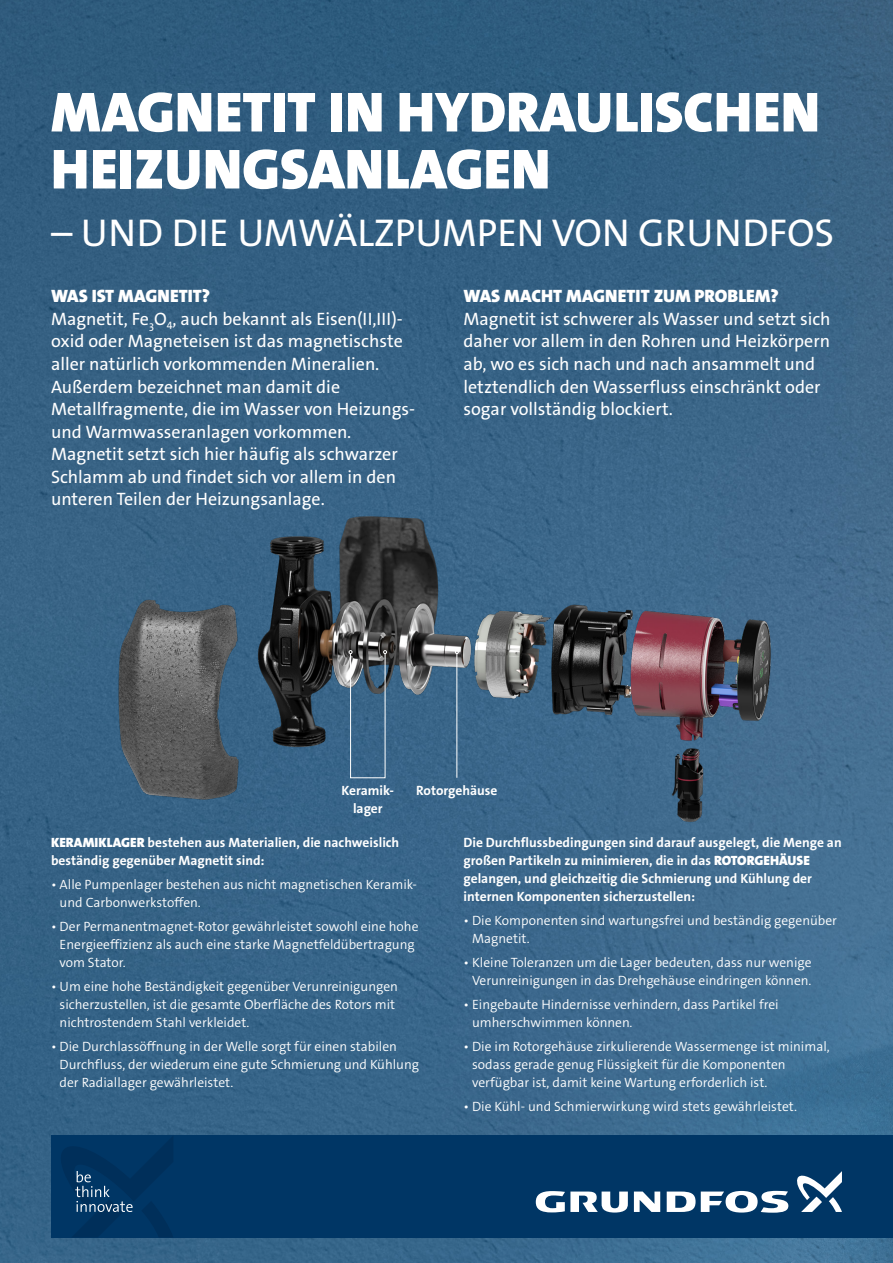
<style>
.page{position:relative;width:893px;height:1263px;background:#fff}
.page>*{position:absolute;margin:0;border:0;box-sizing:border-box;transform-origin:0 0}
.t1{font:57px/57px "Grundfos The Sans V2 OT 9 BL";color:#fff}
.t2{font:39px "Grundfos The Sans V2 OT 5 R";color:#fff}
.t3{font:18px/22.5px "Grundfos The Sans V2 OT 5 R";color:#fff}
.t4{font:18px "Grundfos The Sans V2 OT 9 BL";color:#fff}
.t5{font:13.5px/18px "Grundfos The Sans V2 OT 4 SL";color:#fff}
.t6{font:13.5px/18px "Grundfos The Sans V2 OT 7 B";color:#fff}
.s1{font-family:"Grundfos The Sans V2 OT 9 BL"}
</style>
<div class="page">
<img style="left:0;top:0;width:893px;height:1263px">
<img style="left:91px;top:502px;width:747px;height:339px">
<div style="left:350px;top:653px;width:35px;height:125px;border:1px solid #fff"></div>
<svg style="left:383px;top:650px;width:4px;height:4px"></svg>
<svg style="left:349px;top:650px;width:3px;height:4px"></svg>
<hr style="left:456px;top:654px;width:1px;height:124px;background:#fff">
<svg style="left:455px;top:650px;width:4px;height:4px"></svg>
<div style="left:51px;top:1135px;width:842px;height:102px;background:#003665"></div>
<svg style="left:634px;top:1191px;width:26px;height:21px"></svg>
<svg style="left:536px;top:1191px;width:92px;height:21px"></svg>
<svg style="left:667px;top:1191px;width:121px;height:22px"></svg>
<svg style="left:797px;top:1171px;width:45px;height:41px"></svg>
<svg style="left:61px;top:1137px;width:112px;height:100px"></svg>
<h1 class="t1" style="left:51px;top:84px;width:770px">MAGNETIT IN HYDRAULISCHEN<br>HEIZUNGSANLAGEN</h1>
<h2 class="t2" style="left:51px;top:207px;width:785px">– UND DIE UMWÄLZPUMPEN VON GRUNDFOS</h2>
<h3 class="t4" style="left:51px;top:285px;width:161px">WAS IST MAGNETIT?</h3>
<p class="t3" style="left:51px;top:308px;width:366px">Magnetit, Fe<sub>3</sub>O<sub>4</sub>, auch bekannt als Eisen(II,III)- oxid oder Magneteisen ist das magnetischste aller natürlich vorkommenden Mineralien.<br>Außerdem bezeichnet man damit die Metallfragmente, die im Wasser von Heizungs&shy;und Warmwasseranlagen vorkommen.<br>Magnetit setzt sich hier häufig als schwarzer Schlamm ab und findet sich vor allem in den unteren Teilen der Heizungsanlage.</p>
<h3 class="t4" style="left:463px;top:285px;width:317px">WAS MACHT MAGNETIT ZUM PROBLEM?</h3>
<h3 class="t3" style="left:463px;top:308px;width:369px">Magnetit ist schwerer als Wasser und setzt sich daher vor allem in den Rohren und Heizkörpern ab, wo es sich nach und nach ansammelt und letztendlich den Wasserfluss einschränkt oder sogar vollständig blockiert.</h3>
<p class="t6" style="left:342px;top:781px;width:54px;text-align:center">Keramik&shy;lager</p>
<p class="t6" style="left:416px;top:781px;width:83px">Rotorgehäuse</p>
<p class="t6" style="left:51px;top:834px;width:350px"><span class="s1">KERAMIKLAGER</span> bestehen aus Materialien, die nachweislich beständig gegenüber Magnetit sind:</p>
<p class="t5" style="left:60px;top:876px;width:359px;text-indent:-9px">• Alle Pumpenlager bestehen aus nicht magnetischen Keramik&shy;und Carbonwerkstoffen.</p>
<p class="t5" style="left:60px;top:918px;width:360px;text-indent:-9px">• Der Permanentmagnet-Rotor gewährleistet sowohl eine hohe<br>Energieeffizienz als auch eine starke Magnetfeldübertragung vom Stator.</p>
<p class="t5" style="left:60px;top:978px;width:340px;text-indent:-9px">• Um eine hohe Beständigkeit gegenüber Verunreinigungen sicherzustellen, ist die gesamte Oberfläche des Rotors mit nichtrostendem Stahl verkleidet.</p>
<p class="t5" style="left:60px;top:1038px;width:361px;text-indent:-9px">• Die Durchlassöffnung in der Welle sorgt für einen stabilen<br>Durchfluss, der wiederum eine gute Schmierung und Kühlung der Radiallager gewährleistet.</p>
<p class="t6" style="left:463px;top:834px;width:380px">Die Durchflussbedingungen sind darauf ausgelegt, die Menge an großen Partikeln zu minimieren, die in das <span class="s1">ROTORGEHÄUSE </span>gelangen, und gleichzeitig die Schmierung und Kühlung der internen Komponenten sicherzustellen:</p>
<p class="t5" style="left:472px;top:912px;width:366px;text-indent:-9px">• Die Komponenten sind wartungsfrei und beständig gegenüber<br>Magnetit.</p>
<p class="t5" style="left:463px;top:954px;width:350px;text-align:right">• Kleine Toleranzen um die Lager bedeuten, dass nur wenige<br>Verunreinigungen in das Drehgehäuse eindringen können.</p>
<p class="t5" style="left:472px;top:996px;width:308px;text-indent:-9px">• Eingebaute Hindernisse verhindern, dass Partikel frei umherschwimmen können.</p>
<p class="t5" style="left:472px;top:1038px;width:359px;text-indent:-9px">• Die im Rotorgehäuse zirkulierende Wassermenge ist minimal, sodass gerade genug Flüssigkeit für die Komponenten verfügbar ist, damit keine Wartung erforderlich ist.</p>
<p class="t5" style="left:463px;top:1098px;width:335px">• Die Kühl- und Schmierwirkung wird stets gewährleistet.</p>
</div>
